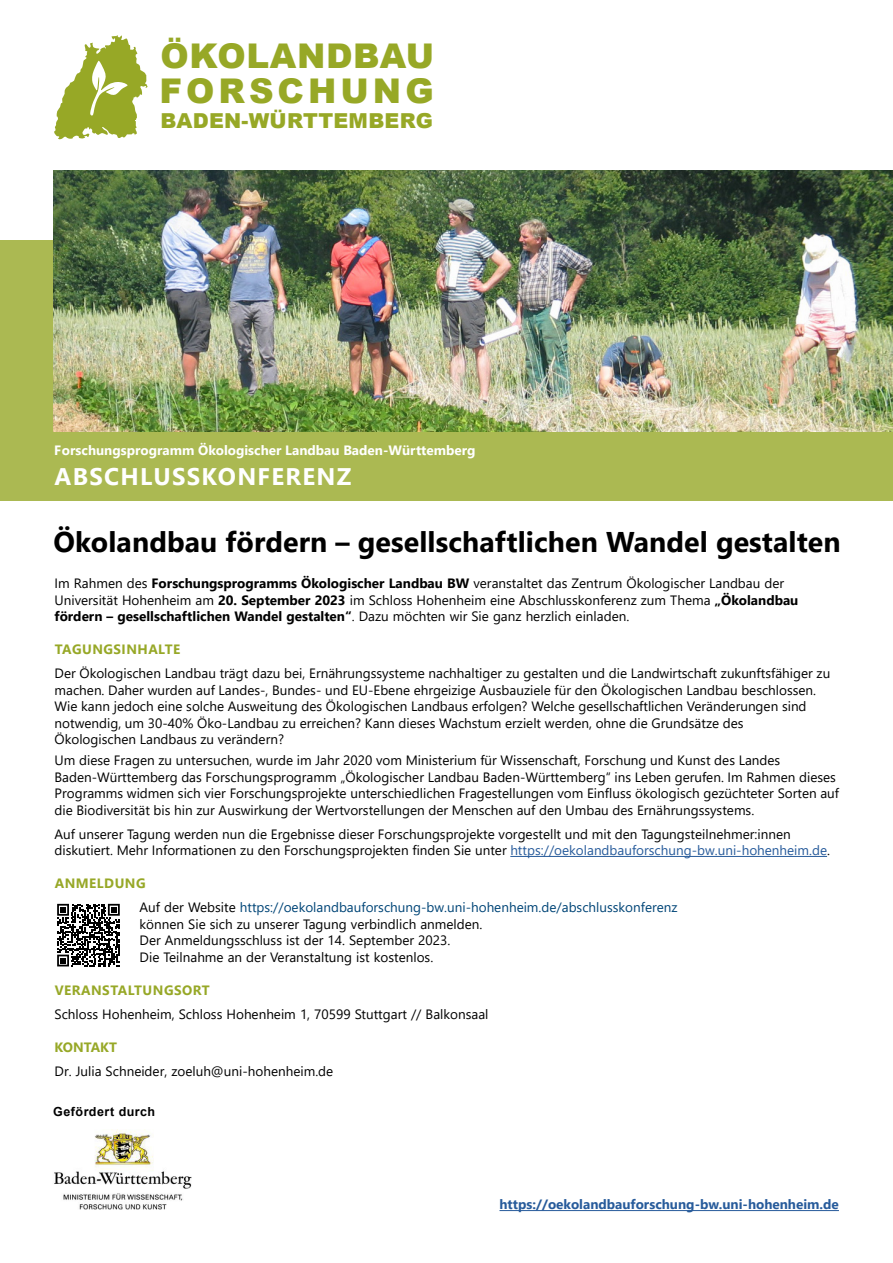
<style>
.page{position:relative;width:893px;height:1263px;background:#fff}
.page>*{position:absolute;margin:0;border:0;box-sizing:border-box;transform-origin:0 0}
.t1{font:900 34.05px "Arial";letter-spacing:.02em;color:#97a826}
.t2{font:900 34.05px "Arial";letter-spacing:.12em;color:#97a826}
.t3{font:700 28.5px "Segoe UI";letter-spacing:.005em;color:#000}
.t4{font:700 24px "Segoe UI";letter-spacing:.055em;color:#fff}
.t5{font:900 20.55px "Arial";letter-spacing:.015em;color:#97a826}
.t6{font:13.5px/16.5px "Segoe UI";color:#000}
.t7{font:13.5px/24.2px "Segoe UI";color:#004577}
.t8{font:700 13.5px "Segoe UI";color:#fff}
.t9{font:700 13.5px "Segoe UI";color:#275b9b}
.t10{font:700 13.5px "Segoe UI";letter-spacing:.035em;color:#97a827}
.t11{font:700 13.5px "Segoe UI";color:#97a827}
.t12{font:700 12.45px "Arial";letter-spacing:.035em;color:#000}
.s1{font-weight:700}
.s2{color:#275b9b}
.s3{font-weight:700;color:#97a827}
.s4{color:#000}
</style>
<div class="page">
<div style="left:0;top:240px;width:893px;height:261px;background:#abb952"></div>
<img style="left:54px;top:171px;width:839px;height:261px">
<svg style="left:54px;top:35px;width:94px;height:104px"></svg>
<hr style="left:510px;top:856px;width:317px;height:1px;background:#275b9b">
<hr style="left:499px;top:1210px;width:340px;height:1px;background:#275b9b">
<img style="left:54px;top:1129px;width:138px;height:81px">
<svg style="left:57px;top:904px;width:63px;height:62px"></svg>
<h1 class="t1" style="left:160px;top:31px;width:275px">ÖKOLANDBAU</h1>
<h1 class="t2" style="left:159px;top:66px;width:276px">FORSCHUNG</h1>
<h3 class="t5" style="left:160px;top:106px;width:274px">BADEN-WÜRTTEMBERG</h3>
<p class="t8" style="left:54px;top:438px;width:423px">Forschungsprogramm Ökologischer Landbau Baden-Württemberg</p>
<h3 class="t4" style="left:55px;top:454px;width:298px">ABSCHLUSSKONFERENZ</h3>
<h2 class="t3" style="left:54px;top:515px;width:789px">Ökolandbau fördern – gesellschaftlichen Wandel gestalten</h2>
<p class="t6" style="left:55px;top:574px;width:745px">Im Rahmen des <span class="s1">Forschungsprogramms Ökologischer Landbau BW</span> veranstaltet das Zentrum Ökologischer Landbau der<br>Universität Hohenheim am <span class="s1">20. September 2023</span> im Schloss Hohenheim eine Abschlusskonferenz zum Thema <span class="s1">„Ökolandbau fördern – gesellschaftlichen Wandel gestalten“</span>. Dazu möchten wir Sie ganz herzlich einladen.</p>
<p class="t10" style="left:55px;top:637px;width:127px">TAGUNGSINHALTE</p>
<p class="t6" style="left:55px;top:664px;width:777px">Der Ökologischen Landbau trägt dazu bei, Ernährungssysteme nachhaltiger zu gestalten und die Landwirtschaft zukunftsfähiger zu machen. Daher wurden auf Landes-, Bundes- und EU-Ebene ehrgeizige Ausbauziele für den Ökologischen Landbau beschlossen.<br>Wie kann jedoch eine solche Ausweitung des Ökologischen Landbaus erfolgen? Welche gesellschaftlichen Veränderungen sind notwendig, um 30-40% Öko-Landbau zu erreichen? Kann dieses Wachstum erzielt werden, ohne die Grundsätze des<br>Ökologischen Landbaus zu verändern?</p>
<p class="t6" style="left:55px;top:751px;width:786px">Um diese Fragen zu untersuchen, wurde im Jahr 2020 vom Ministerium für Wissenschaft, Forschung und Kunst des Landes Baden-Württemberg das Forschungsprogramm „Ökologischer Landbau Baden-Württemberg“ ins Leben gerufen. Im Rahmen dieses Programms widmen sich vier Forschungsprojekte unterschiedlichen Fragestellungen vom Einfluss ökologisch gezüchteter Sorten auf die Biodiversität bis hin zur Auswirkung der Wertvorstellungen der Menschen auf den Umbau des Ernährungssystems.</p>
<p class="t6" style="left:55px;top:824px;width:777px">Auf unserer Tagung werden nun die Ergebnisse dieser Forschungsprojekte vorgestellt und mit den Tagungsteilnehmer:innen diskutiert. Mehr Informationen zu den Forschungsprojekten finden Sie unter <span class="s2">https://oekolandbauforschung-bw.uni-hohenheim.de</span>.</p>
<p class="t7" style="left:140px;top:870px;width:539px;text-indent:-85px"><span class="s3">ANMELDUNG<br></span><span class="s4">Auf der Website</span> https://oekolandbauforschung-bw.uni-hohenheim.de/abschlusskonferenz</p>
<p class="t6" style="left:140px;top:915px;width:344px">können Sie sich zu unserer Tagung verbindlich anmelden.<br>Der Anmeldungsschluss ist der 14. September 2023.<br>Die Teilnahme an der Veranstaltung ist kostenlos.</p>
<p class="t10" style="left:55px;top:977px;width:156px">VERANSTALTUNGSORT</p>
<p class="t6" style="left:55px;top:1005px;width:435px">Schloss Hohenheim, Schloss Hohenheim 1, 70599 Stuttgart // Balkonsaal</p>
<p class="t11" style="left:55px;top:1034px;width:64px">KONTAKT</p>
<p class="t6" style="left:55px;top:1062px;width:280px">Dr. Julia Schneider, zoeluh@uni-hohenheim.de</p>
<p class="t12" style="left:53px;top:1102px;width:103px">Gefördert durch</p>
<p class="t9" style="left:499px;top:1192px;width:341px">https://oekolandbauforschung-bw.uni-hohenheim.de</p>
</div>
